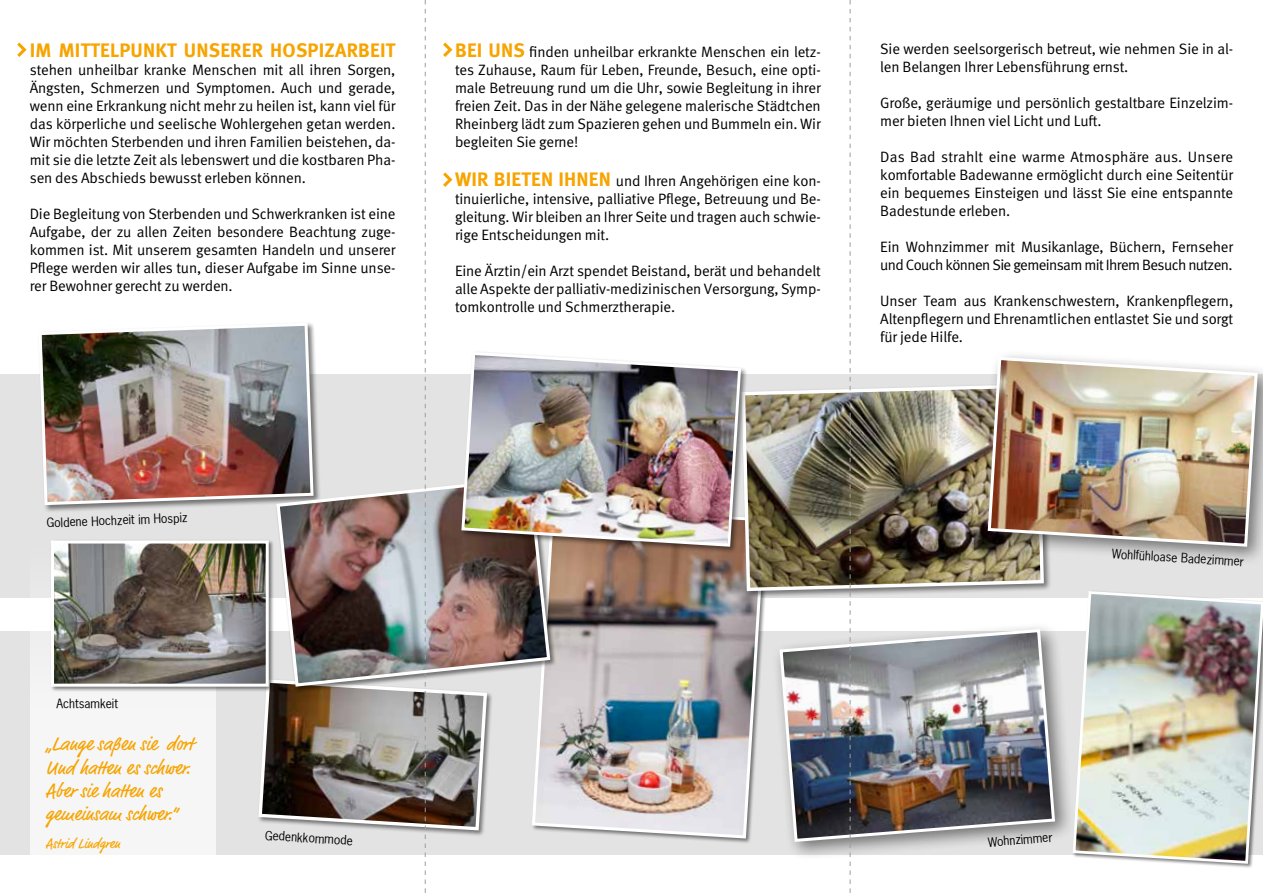
<style>
.page{position:relative;width:1263px;height:893px;background:#fff}
.page>*{position:absolute;margin:0;border:0;box-sizing:border-box;transform-origin:0 0}
.t1{font:700 19.5px "DGUV Meta";letter-spacing:.01em;color:#f7a400}
.t2{font:19.2px/23.4px "Market Web";color:#f7a400}
.t3{font:15px/18px "DGUV Meta";letter-spacing:-.01em;color:#000;text-align:justify}
.t4{font:15px/18px "DGUV Meta";letter-spacing:-.03em;color:#000}
.t5{font:13.8px "Market Web";color:#f7a400}
.t6{font:12px "Porsche News Gothic";color:#000}
.s1{font-weight:700;font-size:19.5px;color:#f7a400}
</style>
<div class="page">
<div style="left:0;top:374px;width:1263px;height:224px;background:#e3e3e3"></div>
<div style="left:0;top:631px;width:1263px;height:224px;background:#e3e3e3"></div>
<div style="left:30px;top:491px;width:186px;height:402px;background:linear-gradient(to bottom,#e6e6e6,#fefefe)"></div>
<div style="left:37px;top:322px;width:284px;height:191px;background:#000;opacity:.5"></div>
<img style="left:37px;top:322px;width:220px;height:185px">
<img style="left:1075px;top:591px;width:188px;height:274px">
<div style="left:531px;top:504px;width:240px;height:340px;background:#000;opacity:.5"></div>
<img style="left:531px;top:554px;width:236px;height:286px">
<div style="left:740px;top:382px;width:312px;height:217px;background:#000;opacity:.5"></div>
<img style="left:740px;top:382px;width:306px;height:211px">
<div style="left:50px;top:539px;width:224px;height:154px;background:#000;opacity:.5"></div>
<img style="left:55px;top:544px;width:202px;height:139px">
<div style="left:51px;top:540px;width:218px;height:147px;border:3px solid #fff"></div>
<div style="left:980px;top:349px;width:283px;height:217px;background:#000;opacity:.5"></div>
<img style="left:986px;top:355px;width:273px;height:193px">
<div style="left:772px;top:622px;width:303px;height:240px;background:#000;opacity:.5"></div>
<img style="left:778px;top:627px;width:279px;height:216px">
<svg style="left:17px;top:43px;width:10px;height:14px"></svg>
<svg style="left:489px;top:554px;width:63px;height:134px;background:#7b6f6c"></svg>
<div style="left:460px;top:350px;width:288px;height:204px;background:#000;opacity:.5"></div>
<img style="left:489px;top:350px;width:254px;height:198px">
<img style="left:257px;top:0;width:232px;height:893px">
<svg style="left:850px;top:0;width:1px;height:893px"></svg>
<h1 class="t1" style="left:30px;top:39px;width:367px">IM MITTELPUNKT UNSERER HOSPIZARBEIT</h1>
<p class="t3" style="left:30px;top:61px;width:367px">stehen unheilbar kranke Menschen mit all ihren Sorgen, Ängsten, Schmerzen und Symptomen. Auch und gerade, wenn eine Erkrankung nicht mehr zu heilen ist, kann viel für das körperliche und seelische Wohlergehen getan werden.<br>Wir möchten Sterbenden und ihren Familien beistehen, da&shy;mit sie die letzte Zeit als lebenswert und die kostbaren Pha&shy;sen des Abschieds bewusst erleben können.</p>
<p class="t3" style="left:30px;top:205px;width:367px">Die Begleitung von Sterbenden und Schwerkranken ist eine Aufgabe, der zu allen Zeiten besondere Beachtung zuge&shy;kommen ist. Mit unserem gesamten Handeln und unserer Pflege werden wir alles tun, dieser Aufgabe im Sinne unse&shy;rer Bewohner gerecht zu werden.</p>
<p class="t3" style="left:455px;top:43px;width:367px"><span class="s1">BEI UNS</span> finden unheilbar erkrankte Menschen ein letz&shy;tes Zuhause, Raum für Leben, Freunde, Besuch, eine opti&shy;male Betreuung rund um die Uhr, sowie Begleitung in ihrer freien Zeit. Das in der Nähe gelegene malerische Städtchen Rheinberg lädt zum Spazieren gehen und Bummeln ein. Wir begleiten Sie gerne!</p>
<p class="t3" style="left:455px;top:172px;width:367px"><span class="s1">WIR BIETEN IHNEN</span> und Ihren Angehörigen eine kon&shy;tinuierliche, intensive, palliative Pflege, Betreuung und Be&shy;gleitung. Wir bleiben an Ihrer Seite und tragen auch schwie&shy;rige Entscheidungen mit.</p>
<p class="t3" style="left:455px;top:262px;width:367px">Eine Ärztin/ein Arzt spendet Beistand, berät und behandelt alle Aspekte der palliativ-medizinischen Versorgung, Symp&shy;tomkontrolle und Schmerztherapie.</p>
<p class="t3" style="left:880px;top:40px;width:354px">Sie werden seelsorgerisch betreut, wie nehmen Sie in al&shy;len Belangen Ihrer Lebensführung ernst.</p>
<p class="t3" style="left:880px;top:94px;width:354px">Große, geräumige und persönlich gestaltbare Einzelzim&shy;mer bieten Ihnen viel Licht und Luft.</p>
<p class="t3" style="left:880px;top:148px;width:354px">Das Bad strahlt eine warme Atmosphäre aus. Unsere komfortable Badewanne ermöglicht durch eine Seitentür ein bequemes Einsteigen und lässt Sie eine entspannte Badestunde erleben.</p>
<p class="t4" style="left:880px;top:238px;width:354px">Ein Wohnzimmer mit Musikanlage, Büchern, Fernseher und Couch können Sie gemeinsam mit Ihrem Besuch nutzen.</p>
<p class="t3" style="left:880px;top:292px;width:354px">Unser Team aus Krankenschwestern, Krankenpflegern, Altenpflegern und Ehrenamtlichen entlastet Sie und sorgt für jede Hilfe.</p>
<p class="t6" style="left:46px;top:515px;width:142px;rotate:-2deg">Goldene Hochzeit im Hospiz</p>
<p class="t6" style="left:57px;top:696px;width:63px">Achtsamkeit</p>
<p class="t2" style="left:46px;top:734px;width:149px">„Lange saßen sie dort<br>Und hatten es schwer.<br>Aber sie hatten es gemeinsam schwer.“</p>
<p class="t5" style="left:46px;top:835px;width:76px">Astrid Lindgren</p>
<p class="t6" style="left:266px;top:827px;width:89px;rotate:4deg">Gedenkkommode</p>
<p class="t6" style="left:1113px;top:545px;width:134px;rotate:4deg">Wohlfühloase Badezimmer</p>
<p class="t6" style="left:987px;top:835px;width:66px;rotate:-5deg">Wohnzimmer</p>
</div>
